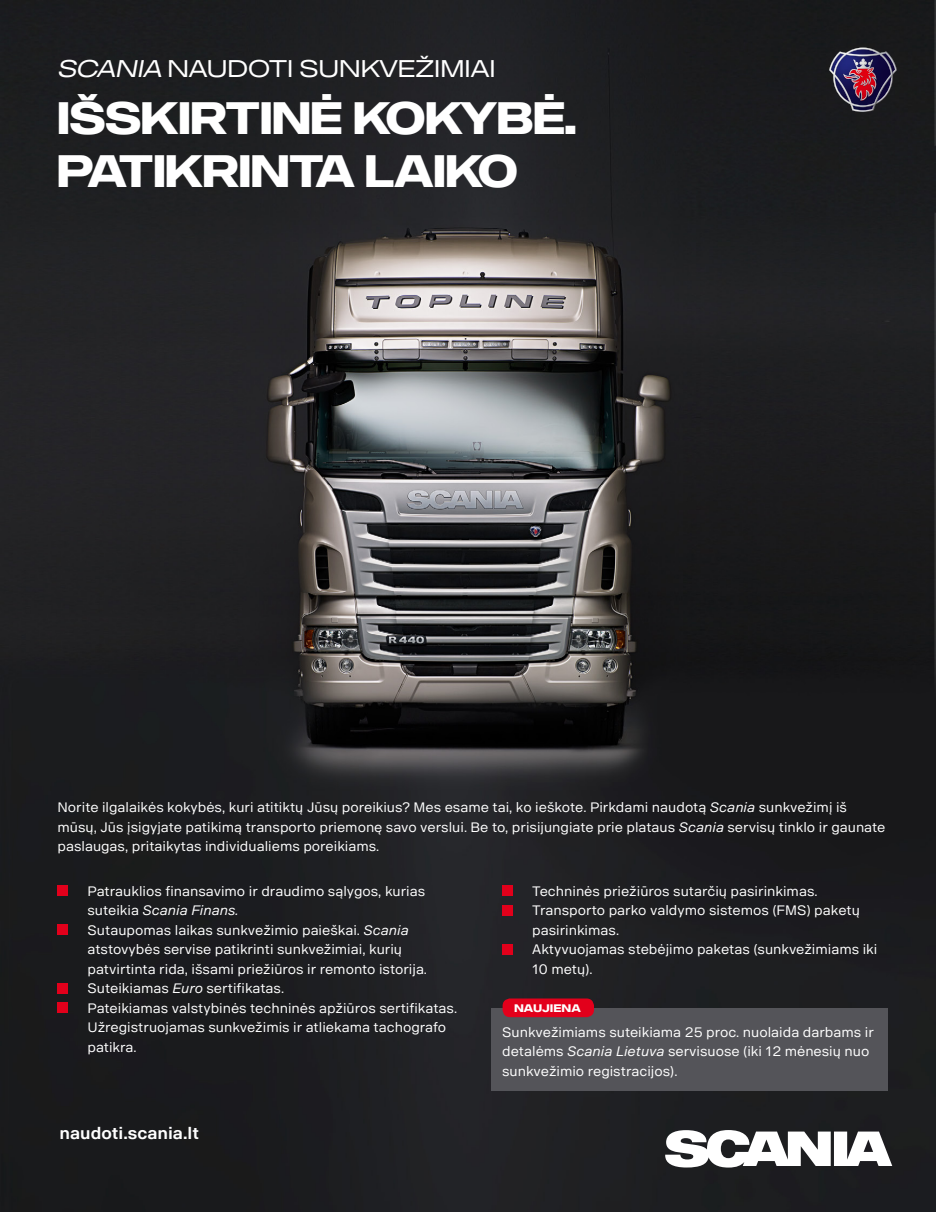
<style>
.page{position:relative;width:936px;height:1212px;background:#fff}
.page>*{position:absolute;margin:0;border:0;box-sizing:border-box;transform-origin:0 0}
.t1{font:700 44.85px/53.7px "Scania Sans Headline";color:#fff}
.t2{font:23.85px "Scania Sans Headline";color:#fff}
.t3{font:700 16.5px "Scania Sans V2";color:#fff}
.t4{font:13.5px/19.5px "Scania Sans V2";color:#fff}
.t5{font:700 10.8px "Scania Sans Headline V2";letter-spacing:.035em;color:#fff}
.s1{font-style:italic}
</style>
<div class="page">
<img style="left:0;top:0;width:935px;height:1212px">
<img style="left:829px;top:48px;width:67px;height:64px">
<div style="left:57px;top:885px;width:11px;height:11px;background:#e2001b"></div>
<div style="left:57px;top:924px;width:11px;height:11px;background:#e2001b"></div>
<div style="left:57px;top:983px;width:11px;height:10px;background:#e2001b"></div>
<div style="left:57px;top:1002px;width:11px;height:11px;background:#e2001b"></div>
<div style="left:491px;top:1008px;width:396px;height:83px;background:#545459"></div>
<div style="left:502px;top:885px;width:10px;height:11px;background:#e2001b"></div>
<div style="left:502px;top:905px;width:10px;height:10px;background:#e2001b"></div>
<div style="left:502px;top:944px;width:10px;height:10px;background:#e2001b"></div>
<div style="left:502px;top:998px;width:92px;height:19px;background:#e2001b;border-radius:8px"></div>
<svg style="left:665px;top:1130px;width:227px;height:37px"></svg>
<h2 class="t2" style="left:57px;top:55px;width:439px"><span class="s1">SCANIA</span> NAUDOTI SUNKVEŽIMIAI</h2>
<h1 class="t1" style="left:57px;top:91px;width:520px">IŠSKIRTINĖ KOKYBĖ.<br>PATIKRINTA LAIKO</h1>
<p class="t4" style="left:57px;top:797px;width:829px">Norite ilgalaikės kokybės, kuri atitiktų Jūsų poreikius? Mes esame tai, ko ieškote. Pirkdami naudotą <span class="s1">Scania</span> sunkvežimį iš mūsų, Jūs įsigyjate patikimą transporto priemonę savo verslui. Be to, prisijungiate prie plataus <span class="s1">Scania</span> servisų tinklo ir gaunate paslaugas, pritaikytas individualiems poreikiams.</p>
<p class="t4" style="left:87px;top:881px;width:371px">Patrauklios finansavimo ir draudimo sąlygos, kurias suteikia <span class="s1">Scania Finans.<br></span>Sutaupomas laikas sunkvežimio paieškai. <span class="s1">Scania </span>atstovybės servise patikrinti sunkvežimiai, kurių patvirtinta rida, išsami priežiūros ir remonto istorija.<br>Suteikiamas <span class="s1">Euro</span> sertifikatas.<br>Pateikiamas valstybinės techninės apžiūros sertifikatas.<br>Užregistruojamas sunkvežimis ir atliekama tachografo patikra.</p>
<p class="t4" style="left:532px;top:881px;width:347px">Techninės priežiūros sutarčių pasirinkimas.<br>Transporto parko valdymo sistemos (FMS) paketų pasirinkimas.<br>Aktyvuojamas stebėjimo paketas (sunkvežimiams iki 10 metų).</p>
<p class="t5" style="left:514px;top:1001px;width:68px">NAUJIENA</p>
<p class="t4" style="left:502px;top:1022px;width:373px">Sunkvežimiams suteikiama 25 proc. nuolaida darbams ir detalėms <span class="s1">Scania Lietuva</span> servisuose (iki 12 mėnesių nuo sunkvežimio registracijos).</p>
<p class="t3" style="left:60px;top:1123px;width:141px">naudoti.scania.lt</p>
</div>
